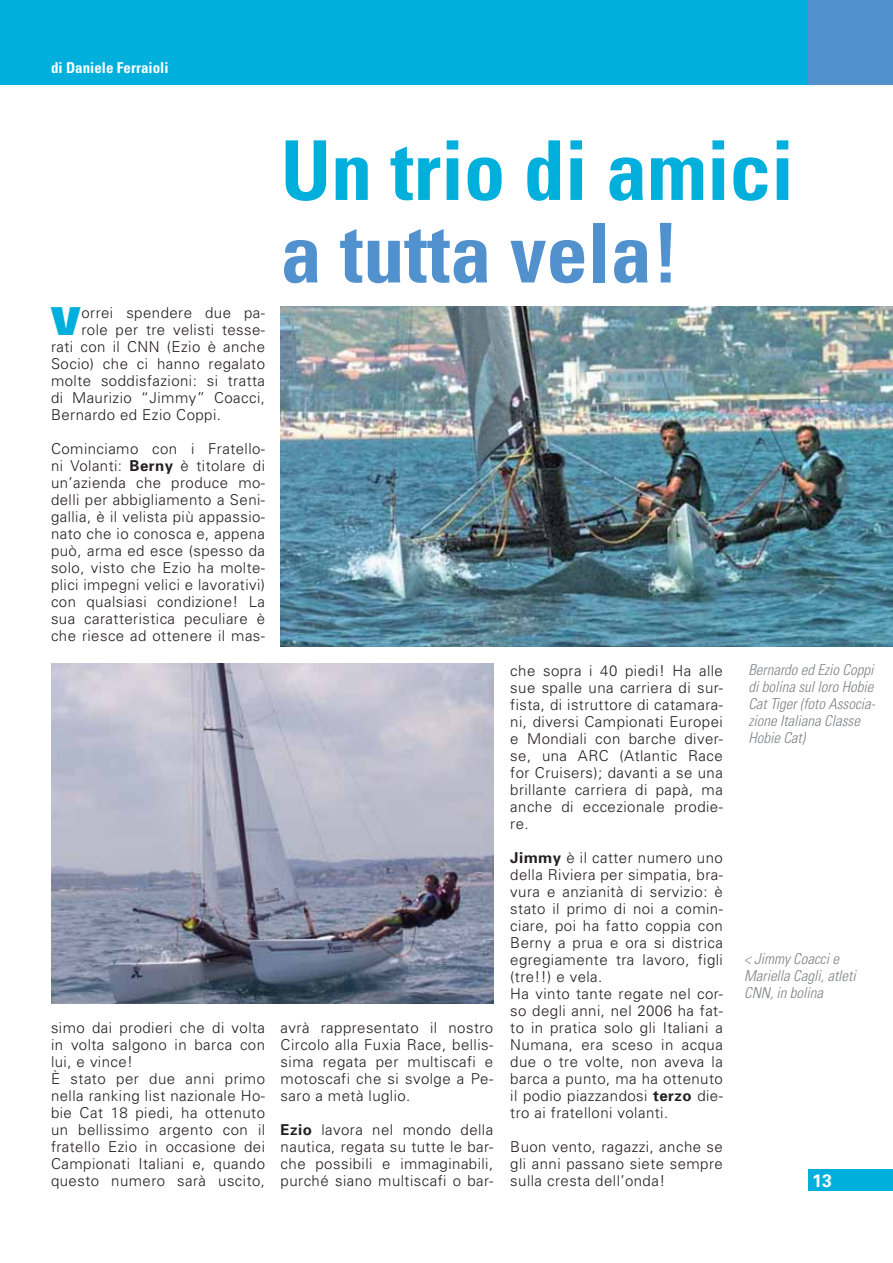
<style>
.page{position:relative;width:893px;height:1263px;background:#fff}
.page>*{position:absolute;margin:0;border:0;box-sizing:border-box;transform-origin:0 0}
.t1{font:700 condensed 82.5px "Univers";color:#00afdb}
.t2{font:700 condensed 82.5px "Univers";color:#5191cd}
.t3{font:900 38.55px "Univers";color:#00afdb}
.t4{font:700 18px "Univers";color:#fff}
.t5{font:300 15px/17px "Univers";letter-spacing:.03em;color:#231f20;text-align:justify}
.t6{font:italic 300 condensed 15px/17px "Univers";color:#808285}
.t7{font:700 condensed 15px "Univers";color:#fff}
.s1{font-weight:700}
</style>
<div class="page">
<div style="left:808px;top:0;width:85px;height:85px;background:#5191cd"></div>
<div style="left:0;top:0;width:808px;height:85px;background:#00afdb"></div>
<div style="left:808px;top:1169px;width:85px;height:22px;background:#00afdb"></div>
<img style="left:281px;top:306px;width:612px;height:340px">
<img style="left:51px;top:663px;width:442px;height:340px">
<p class="t7" style="left:51px;top:62px;width:119px">di Daniele Ferraioli</p>
<h2 class="t3" style="left:51px;top:307px;width:31px">V</h2>
<p class="t5" style="left:81px;top:306px;width:185px">orrei spendere due pa-</p>
<p class="t5" style="left:81px;top:323px;width:185px">role per tre velisti tesse-</p>
<p class="t5" style="left:51px;top:340px;width:216px">rati con il CNN (Ezio è anche</p>
<p class="t5" style="left:51px;top:357px;width:216px">Socio) che ci hanno regalato</p>
<p class="t5" style="left:51px;top:374px;width:216px">molte soddisfazioni: si tratta</p>
<p class="t5" style="left:51px;top:391px;width:216px">di Maurizio “Jimmy” Coacci,</p>
<p class="t5" style="left:51px;top:408px;width:171px">Bernardo ed Ezio Coppi.</p>
<p class="t5" style="left:51px;top:442px;width:216px">Cominciamo con i Fratello&shy;ni Volanti: <span class="s1">Berny</span> è titolare di un’azienda che produce mo&shy;delli per abbigliamento a Seni&shy;gallia, è il velista più appassio&shy;nato che io conosca e, appena può, arma ed esce (spesso da solo, visto che Ezio ha molte&shy;plici impegni velici e lavorativi) con qualsiasi condizione! La sua caratteristica peculiare è che riesce ad ottenere il mas-</p>
<h1 class="t1" style="left:281px;top:140px;width:515px">Un trio di amici</h1>
<h1 class="t2" style="left:281px;top:223px;width:400px">a tutta vela!</h1>
<p class="t5" style="left:51px;top:1020px;width:216px;text-align:left">simo dai prodieri che di volta in volta salgono in barca con lui, e vince!<br>È stato per due anni primo nella ranking list nazionale Ho&shy;bie Cat 18 piedi, ha ottenuto un bellissimo argento con il fratello Ezio in occasione dei<br>Campionati Italiani e, quando questo numero sarà uscito,</p>
<p class="t5" style="left:281px;top:1020px;width:214px">avrà rappresentato il nostro Circolo alla Fuxia Race, bellis&shy;sima regata per multiscafi e motoscafi che si svolge a Pe&shy;saro a metà luglio.</p>
<p class="t5" style="left:281px;top:1122px;width:214px"><span class="s1">Ezio</span> lavora nel mondo della nautica, regata su tutte le bar&shy;che possibili e immaginabili, purché siano multiscafi o bar-</p>
<p class="t5" style="left:510px;top:663px;width:214px">che sopra i 40 piedi! Ha alle sue spalle una carriera di sur&shy;fista, di istruttore di catamara&shy;ni, diversi Campionati Europei e Mondiali con barche diver&shy;se, una ARC (Atlantic Race for Cruisers); davanti a se una brillante carriera di papà, ma anche di eccezionale prodie&shy;re.</p>
<p class="t5" style="left:510px;top:850px;width:214px;text-align:left"><span class="s1">Jimmy</span> è il catter numero uno della Riviera per simpatia, bra&shy;vura e anzianità di servizio: è stato il primo di noi a comin&shy;ciare, poi ha fatto coppia con<br>Berny a prua e ora si districa egregiamente tra lavoro, figli (tre!!) e vela.<br>Ha vinto tante regate nel cor&shy;so degli anni, nel 2006 ha fat&shy;to in pratica solo gli Italiani a<br>Numana, era sceso in acqua due o tre volte, non aveva la barca a punto, ma ha ottenuto il podio piazzandosi <span class="s1">terzo</span> die&shy;tro ai fratelloni volanti.</p>
<p class="t5" style="left:510px;top:1139px;width:214px">Buon vento, ragazzi, anche se gli anni passano siete sempre sulla cresta dell’onda!</p>
<p class="t6" style="left:748px;top:663px;width:129px">Bernardo ed Ezio Coppi di bolina sul loro Hobie<br>Cat Tiger (foto Associa&shy;zione Italiana Classe<br>Hobie Cat)</p>
<p class="t6" style="left:744px;top:952px;width:113px">&lt; Jimmy Coacci e<br>Mariella Cagli, atleti<br>CNN, in bolina</p>
<p class="t4" style="left:812px;top:1174px;width:22px">13</p>
</div>
